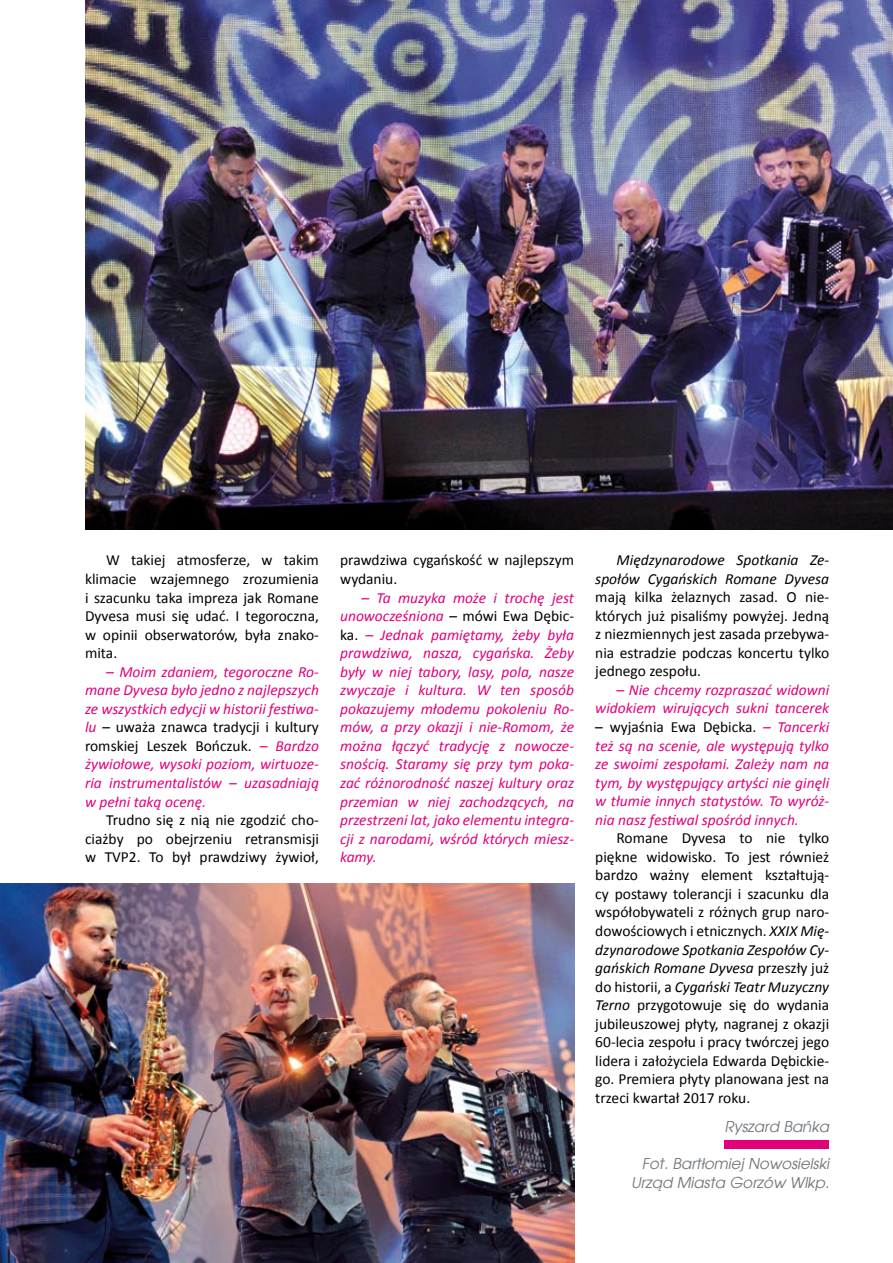
<style>
.page{position:relative;width:893px;height:1263px;background:#fff}
.page>*{position:absolute;margin:0;border:0;box-sizing:border-box;transform-origin:0 0}
.t1{font:italic 15.45px/18.6px "Calibri";color:#e2007a;text-align:justify}
.t2{font:15.45px/18.6px "Calibri";color:#000;text-align:justify}
.t3{font:italic 15.45px/18.6px "Calibri";color:#000;text-align:right}
.t4{font:italic 15px/18.8px "Avalon";color:#72787d;text-align:right}
.s1{font-style:normal;color:#000}
.s2{font-style:italic}
</style>
<div class="page">
<img style="left:85px;top:0;width:808px;height:529px">
<img style="left:0;top:883px;width:574px;height:380px">
<div style="left:724px;top:1140px;width:105px;height:8px;background:#e2007a"></div>
<p class="t2" style="left:85px;top:550px;width:235px;text-indent:21px">W takiej atmosferze, w takim klimacie wzajemnego zrozumienia i szacunku taka impreza jak Romane Dyvesa musi się udać. I tegoroczna, w opinii obserwatorów, była znako&shy;mita.</p>
<p class="t1" style="left:85px;top:661px;width:235px;text-indent:21px">– Moim zdaniem, tegoroczne Ro&shy;mane Dyvesa było jedno z najlepszych ze wszystkich edycji w historii festiwa&shy;lu <span class="s1">– uważa znawca tradycji i kultury romskiej Leszek Bończuk.</span> – Bardzo żywiołowe, wysoki poziom, wirtuoze&shy;ria instrumentalistów – uzasadniają w pełni taką ocenę.</p>
<p class="t2" style="left:85px;top:810px;width:235px;text-indent:21px">Trudno się z nią nie zgodzić cho&shy;ciażby po obejrzeniu retransmisji w TVP2. To był prawdziwy żywioł,</p>
<p class="t2" style="left:340px;top:550px;width:235px">prawdziwa cygańskość w najlepszym wydaniu.</p>
<p class="t1" style="left:340px;top:587px;width:235px;text-indent:21px">– Ta muzyka może i trochę jest unowocześniona <span class="s1">– mówi Ewa Dębic&shy;ka.</span> – Jednak pamiętamy, żeby była prawdziwa, nasza, cygańska. Żeby były w niej tabory, lasy, pola, nasze zwyczaje i kultura. W ten sposób pokazujemy młodemu pokoleniu Ro&shy;mów, a przy okazji i nie-Romom, że można łączyć tradycję z nowocze&shy;snością. Staramy się przy tym poka&shy;zać różnorodność naszej kultury oraz przemian w niej zachodzących, na przestrzeni lat, jako elementu integra&shy;cji z narodami, wśród których miesz&shy;kamy.</p>
<p class="t3" style="left:595px;top:550px;width:235px">Międzynarodowe Spotkania Ze&shy;społów Cygańskich Romane Dyvesa</p>
<p class="t2" style="left:595px;top:587px;width:235px">mają kilka żelaznych zasad. O nie&shy;których już pisaliśmy powyżej. Jedną z niezmiennych jest zasada przebywa&shy;nia estradzie podczas koncertu tylko jednego zespołu.</p>
<p class="t1" style="left:595px;top:680px;width:235px;text-align:right">– Nie chcemy rozpraszać widowni widokiem wirujących sukni tancerek</p>
<p class="t1" style="left:595px;top:717px;width:235px"><span class="s1">– wyjaśnia Ewa Dębicka.</span> – Tancerki też są na scenie, ale występują tylko ze swoimi zespołami. Zależy nam na tym, by występujący artyści nie ginęli w tłumie innych statystów. To wyróż&shy;nia nasz festiwal spośród innych.</p>
<p class="t2" style="left:595px;top:828px;width:235px;text-indent:21px">Romane Dyvesa to nie tylko piękne widowisko. To jest również bardzo ważny element kształtują&shy;cy postawy tolerancji i szacunku dla współobywateli z różnych grup naro&shy;dowościowych i etnicznych. <span class="s2">XXIX Mię&shy;dzynarodowe Spotkania Zespołów Cy&shy;gańskich Romane Dyvesa</span> przeszły już do historii, a <span class="s2">Cygański Teatr Muzyczny Terno</span> przygotowuje się do wydania jubileuszowej płyty, nagranej z okazji 60-lecia zespołu i pracy twórczej jego lidera i założyciela Edwarda Dębickie&shy;go. Premiera płyty planowana jest na trzeci kwartał 2017 roku.</p>
<p class="t4" style="left:725px;top:1117px;width:106px">Ryszard Bańka</p>
<p class="t4" style="left:631px;top:1154px;width:200px">Fot. Bartłomiej Nowosielski<br>Urząd Miasta Gorzów Wlkp.</p>
</div>
